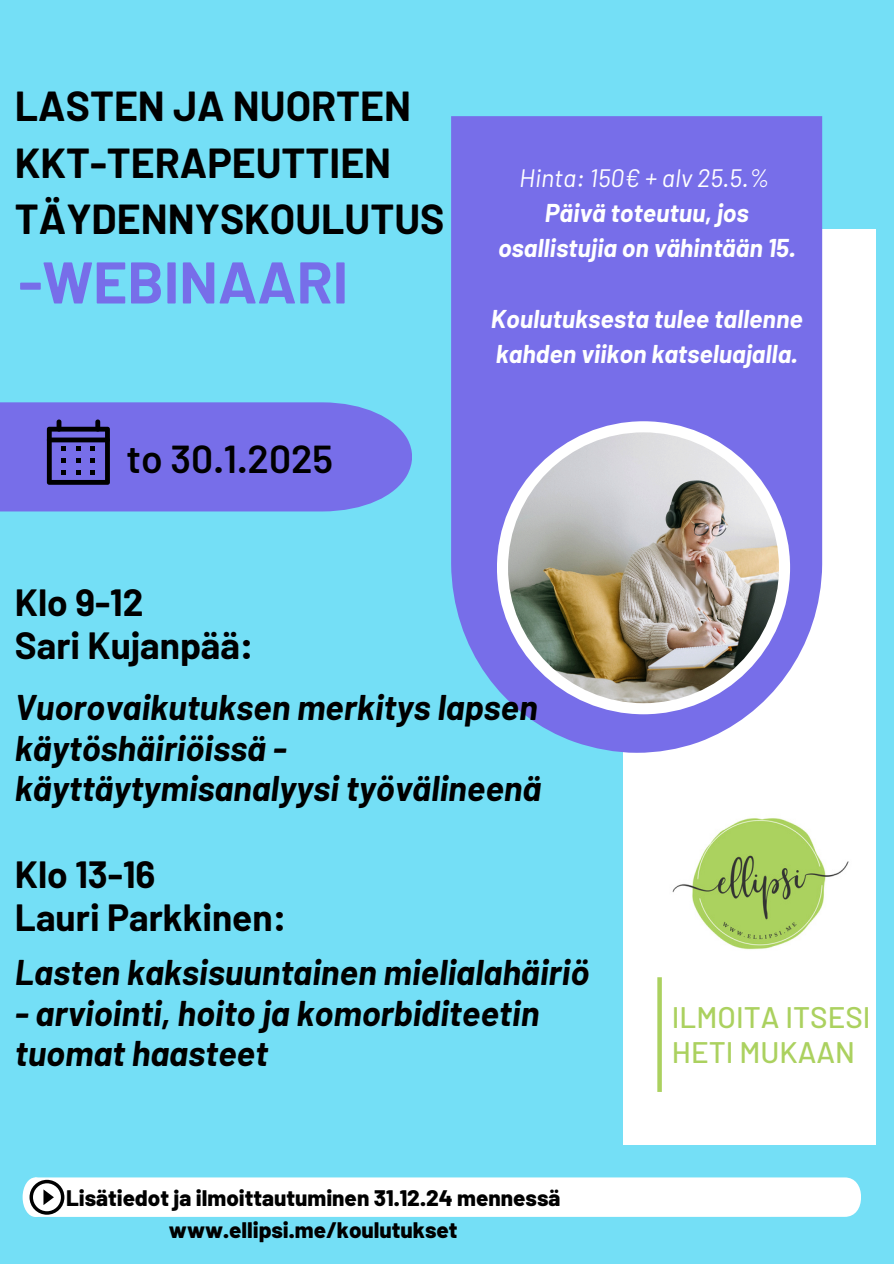
<style>
.page{position:relative;width:894px;height:1264px;background:#fff}
.page>*{position:absolute;margin:0;border:0;box-sizing:border-box;transform-origin:0 0}
.t1{font:700 58.65px "Barlow";color:#776ee9}
.t2{font:700 40.95px/56.2px "Barlow";color:#000}
.t3{font:600 38.85px "Barlow";color:#000}
.t4{font:700 37.05px/42.8px "Barlow";color:#000}
.t5{font:italic 700 34.95px/40.5px "Barlow";color:#000}
.t6{font:500 29.7px/35px "Barlow";color:#abd15f}
.t7{font:italic 700 25.2px/35.2px "Barlow";color:#fff;text-align:center}
.t8{font:italic 25.2px "Barlow";color:#fff}
.t9{font:800 22.35px "Barlow";color:#000}
</style>
<div class="page">
<div style="left:0;top:0;width:893px;height:1263px;background:#74dff6"></div>
<div style="left:623px;top:229px;width:252px;height:915px;background:#fff"></div>
<svg style="left:451px;top:116px;width:371px;height:636px;background:#7d7aea"></svg>
<div style="left:497px;top:421px;width:292px;height:293px;background:#fff;border-radius:50%"></div>
<img style="left:508px;top:432px;width:270px;height:271px;border-radius:50%">
<svg style="left:0;top:402px;width:412px;height:109px;background:#726fe1"></svg>
<div style="left:23px;top:1177px;width:837px;height:39px;background:#fff"></div>
<img style="left:661px;top:818px;width:188px;height:177px">
<svg style="left:657px;top:977px;width:4px;height:114px"></svg>
<p class="t2" style="left:15px;top:77px;width:431px">LASTEN JA NUORTEN<br>KKT-TERAPEUTTIEN<br>TÄYDENNYSKOULUTUS</p>
<p class="t1" style="left:18px;top:245px;width:331px">-WEBINAARI</p>
<h6 class="t3" style="left:126px;top:434px;width:208px">to 30.1.2025</h6>
<h1 class="t4" style="left:15px;top:580px;width:240px">Klo 9-12<br>Sari Kujanpää:</h1>
<h4 class="t8" style="left:519px;top:162px;width:252px">Hinta: 150€ + alv 25.5.%</h4>
<h3 class="t7" style="left:498px;top:194px;width:299px">Päivä toteutuu, jos osallistujia on vähintään 15.</h3>
<h4 class="t7" style="left:491px;top:300px;width:313px;text-align:left">Koulutuksesta tulee tallenne kahden viikon katseluajalla.</h4>
<h3 class="t5" style="left:15px;top:686px;width:527px">Vuorovaikutuksen merkitys lapsen käytöshäiriöissä - käyttäytymisanalyysi työvälineenä</h3>
<p class="t4" style="left:15px;top:851px;width:273px">Klo 13-16<br>Lauri Parkkinen:</p>
<h3 class="t5" style="left:15px;top:950px;width:575px">Lasten kaksisuuntainen mielialahäiriö</h3>
<h3 class="t5" style="left:15px;top:991px;width:525px">- arviointi, hoito ja komorbiditeetin tuomat haasteet</h3>
<p class="t9" style="left:66px;top:1183px;width:496px">Lisätiedot ja ilmoittautuminen 31.12.24 mennessä</p>
<p class="t9" style="left:169px;top:1215px;width:290px">www.ellipsi.me/koulutukset</p>
<p class="t6" style="left:671px;top:998px;width:200px">ILMOITA ITSESI<br>HETI MUKAAN</p>
</div>
